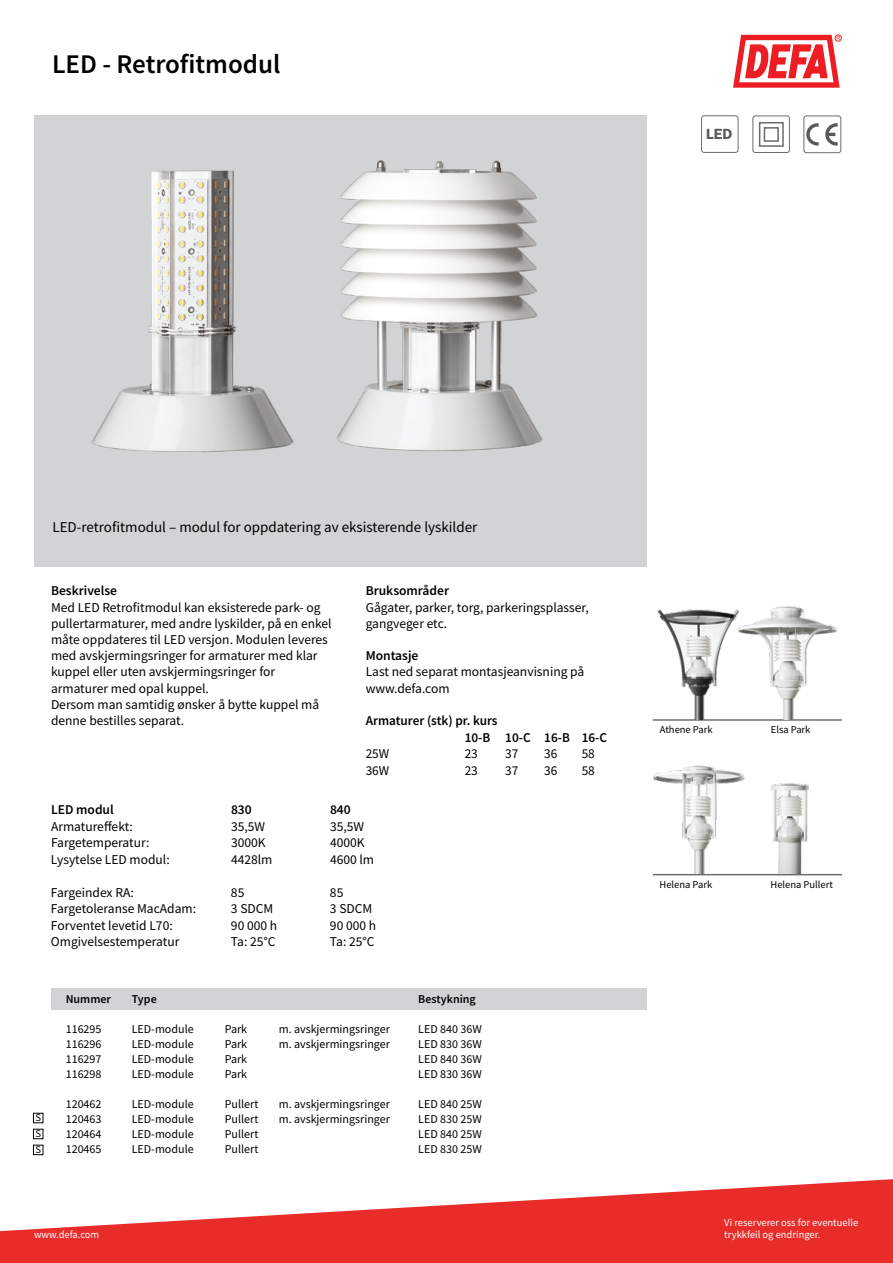
<style>
.page{position:relative;width:893px;height:1263px;background:#fff}
.page>*{position:absolute;margin:0;border:0;box-sizing:border-box;transform-origin:0 0}
.t1{font:600 27px "Source Sans Pro";color:#000}
.t2{font:15px "Source Sans Pro";color:#000}
.t3{font:600 14.85px "ITC Franklin Gothic Std";color:#58595b}
.t4{font:13.5px/16.2px "Source Sans Pro";color:#000}
.t5{font:600 13.5px/16.5px "Source Sans Pro";color:#000}
.t6{font:12px "Source Sans Pro";color:#000}
.t7{font:600 12px "Source Sans Pro";color:#000}
.t8{font:10.5px "Source Sans Pro";color:#fff}
.t9{font:10.5px/15.9px "Source Sans Pro";color:#000;text-align:justify}
</style>
<div class="page">
<div style="left:34px;top:116px;width:612px;height:451px;background:#d1d3d4"></div>
<svg style="left:733px;top:35px;width:108px;height:53px"></svg>
<svg style="left:0;top:1179px;width:893px;height:84px;fill:#e82c2a"></svg>
<div style="left:51px;top:988px;width:595px;height:21px;background:#d1d3d4"></div>
<img style="left:92px;top:170px;width:202px;height:282px">
<img style="left:337px;top:160px;width:206px;height:291px">
<hr style="left:653px;top:719px;width:189px;height:2px;background:#6d6e71">
<hr style="left:653px;top:874px;width:189px;height:1px;background:#6d6e71">
<img style="left:653px;top:765px;width:95px;height:109px">
<img style="left:742px;top:606px;width:96px;height:113px">
<img style="left:657px;top:609px;width:85px;height:110px">
<img style="left:769px;top:783px;width:41px;height:91px">
<div style="left:803px;top:115px;width:38px;height:38px;border:1px solid #6d6e71;border-radius:3px"></div>
<svg style="left:806px;top:123px;width:32px;height:23px"></svg>
<div style="left:752px;top:115px;width:38px;height:38px;border:1px solid #6d6e71;border-radius:3px"></div>
<div style="left:759px;top:122px;width:25px;height:25px;border:2px solid #6d6e71"></div>
<div style="left:764px;top:127px;width:15px;height:15px;border:2px solid #6d6e71"></div>
<div style="left:701px;top:115px;width:38px;height:38px;border:1px solid #6d6e71;border-radius:3px"></div>
<div style="left:33px;top:1113px;width:10px;height:10px;border:1px solid #000"></div>
<div style="left:33px;top:1129px;width:10px;height:10px;border:1px solid #000"></div>
<div style="left:33px;top:1145px;width:10px;height:10px;border:1px solid #000"></div>
<h1 class="t1" style="left:52px;top:47px;width:230px">LED - Retrofitmodul</h1>
<p class="t3" style="left:706px;top:125px;width:28px">LED</p>
<p class="t2" style="left:52px;top:518px;width:426px">LED-retrofitmodul – modul for oppdatering av eksisterende lyskilder</p>
<p class="t5" style="left:51px;top:582px;width:68px">Beskrivelse</p>
<p class="t4" style="left:51px;top:599px;width:282px">Med LED Retrofitmodul kan eksisterede park- og pullertarmaturer, med andre lyskilder, på en enkel måte oppdateres til LED versjon. Modulen leveres med avskjermingsringer for armaturer med klar kuppel eller uten avskjermingsringer for armaturer med opal kuppel.<br>Dersom man samtidig ønsker å bytte kuppel må denne bestilles separat.</p>
<p class="t5" style="left:366px;top:582px;width:85px">Bruksområder</p>
<p class="t4" style="left:366px;top:599px;width:225px">Gågater, parker, torg, parkeringsplasser, gangveger etc.</p>
<p class="t5" style="left:366px;top:647px;width:54px">Montasje</p>
<p class="t4" style="left:366px;top:664px;width:220px">Last ned separat montasjeanvisning på www.defa.com</p>
<p class="t5" style="left:465px;top:712px;width:144px;text-indent:-99px">Armaturer (stk) pr. kurs<br>10-B 10-C 16-B 16-C</p>
<p class="t4" style="left:366px;top:746px;width:25px">25W</p>
<p class="t4" style="left:465px;top:746px;width:15px">23</p>
<p class="t4" style="left:505px;top:746px;width:15px">37</p>
<p class="t4" style="left:544px;top:746px;width:15px">36</p>
<p class="t4" style="left:582px;top:746px;width:15px">58</p>
<p class="t4" style="left:366px;top:762px;width:25px">36W</p>
<p class="t4" style="left:465px;top:762px;width:15px">23</p>
<p class="t4" style="left:505px;top:762px;width:15px">37</p>
<p class="t4" style="left:544px;top:762px;width:15px">36</p>
<p class="t4" style="left:582px;top:762px;width:15px">58</p>
<p class="t5" style="left:51px;top:801px;width:64px">LED modul</p>
<p class="t5" style="left:231px;top:801px;width:22px">830</p>
<p class="t5" style="left:330px;top:801px;width:22px">840</p>
<p class="t4" style="left:51px;top:818px;width:83px">Armatureffekt:</p>
<p class="t4" style="left:231px;top:818px;width:36px">35,5W</p>
<p class="t4" style="left:330px;top:818px;width:36px">35,5W</p>
<p class="t4" style="left:51px;top:835px;width:100px">Fargetemperatur:</p>
<p class="t4" style="left:231px;top:835px;width:36px">3000K</p>
<p class="t4" style="left:330px;top:835px;width:36px">4000K</p>
<p class="t4" style="left:51px;top:851px;width:120px">Lysytelse LED modul:</p>
<p class="t4" style="left:231px;top:851px;width:43px">4428lm</p>
<p class="t4" style="left:330px;top:851px;width:46px">4600 lm</p>
<p class="t4" style="left:51px;top:884px;width:84px">Fargeindex RA:</p>
<p class="t4" style="left:231px;top:884px;width:15px">85</p>
<p class="t4" style="left:330px;top:884px;width:15px">85</p>
<p class="t4" style="left:51px;top:901px;width:147px">Fargetoleranse MacAdam:</p>
<p class="t4" style="left:231px;top:901px;width:44px">3 SDCM</p>
<p class="t4" style="left:330px;top:901px;width:44px">3 SDCM</p>
<p class="t4" style="left:51px;top:917px;width:123px">Forventet levetid L70:</p>
<p class="t4" style="left:231px;top:917px;width:48px">90 000 h</p>
<p class="t4" style="left:330px;top:917px;width:48px">90 000 h</p>
<p class="t4" style="left:51px;top:934px;width:130px">Omgivelsestemperatur</p>
<p class="t4" style="left:231px;top:934px;width:46px">Ta: 25°C</p>
<p class="t4" style="left:330px;top:934px;width:46px">Ta: 25°C</p>
<p class="t9" style="left:35px;top:1110px;width:7px">S S S</p>
<p class="t7" style="left:66px;top:991px;width:47px">Nummer</p>
<p class="t7" style="left:132px;top:991px;width:27px">Type</p>
<p class="t7" style="left:418px;top:991px;width:59px">Bestykning</p>
<p class="t6" style="left:66px;top:1021px;width:37px">116295</p>
<p class="t6" style="left:132px;top:1021px;width:63px">LED-module</p>
<p class="t6" style="left:225px;top:1021px;width:24px">Park</p>
<p class="t6" style="left:279px;top:1021px;width:113px">m. avskjermingsringer</p>
<p class="t6" style="left:418px;top:1021px;width:65px">LED 840 36W</p>
<p class="t6" style="left:66px;top:1036px;width:37px">116296</p>
<p class="t6" style="left:132px;top:1036px;width:63px">LED-module</p>
<p class="t6" style="left:225px;top:1036px;width:24px">Park</p>
<p class="t6" style="left:279px;top:1036px;width:113px">m. avskjermingsringer</p>
<p class="t6" style="left:418px;top:1036px;width:65px">LED 830 36W</p>
<p class="t6" style="left:66px;top:1051px;width:37px">116297</p>
<p class="t6" style="left:132px;top:1051px;width:63px">LED-module</p>
<p class="t6" style="left:225px;top:1051px;width:24px">Park</p>
<p class="t6" style="left:418px;top:1051px;width:65px">LED 840 36W</p>
<p class="t6" style="left:66px;top:1066px;width:37px">116298</p>
<p class="t6" style="left:132px;top:1066px;width:63px">LED-module</p>
<p class="t6" style="left:225px;top:1066px;width:24px">Park</p>
<p class="t6" style="left:418px;top:1066px;width:65px">LED 830 36W</p>
<p class="t6" style="left:66px;top:1096px;width:37px">120462</p>
<p class="t6" style="left:132px;top:1096px;width:63px">LED-module</p>
<p class="t6" style="left:225px;top:1096px;width:35px">Pullert</p>
<p class="t6" style="left:279px;top:1096px;width:113px">m. avskjermingsringer</p>
<p class="t6" style="left:418px;top:1096px;width:65px">LED 840 25W</p>
<p class="t6" style="left:66px;top:1111px;width:37px">120463</p>
<p class="t6" style="left:132px;top:1111px;width:63px">LED-module</p>
<p class="t6" style="left:225px;top:1111px;width:35px">Pullert</p>
<p class="t6" style="left:279px;top:1111px;width:113px">m. avskjermingsringer</p>
<p class="t6" style="left:418px;top:1111px;width:65px">LED 830 25W</p>
<p class="t6" style="left:66px;top:1126px;width:37px">120464</p>
<p class="t6" style="left:132px;top:1126px;width:63px">LED-module</p>
<p class="t6" style="left:225px;top:1126px;width:35px">Pullert</p>
<p class="t6" style="left:418px;top:1126px;width:65px">LED 840 25W</p>
<p class="t6" style="left:66px;top:1141px;width:37px">120465</p>
<p class="t6" style="left:132px;top:1141px;width:63px">LED-module</p>
<p class="t6" style="left:225px;top:1141px;width:35px">Pullert</p>
<p class="t6" style="left:418px;top:1141px;width:65px">LED 830 25W</p>
<p class="t9" style="left:660px;top:722px;width:54px">Athene Park</p>
<p class="t9" style="left:771px;top:722px;width:41px">Elsa Park</p>
<p class="t9" style="left:659px;top:876px;width:54px">Helena Park</p>
<p class="t9" style="left:770px;top:876px;width:64px">Helena Pullert</p>
<p class="t8" style="left:724px;top:1215px;width:135px">Vi reserverer oss for eventuelle</p>
<p class="t8" style="left:34px;top:1228px;width:67px">www.defa.com</p>
<p class="t8" style="left:724px;top:1228px;width:98px">trykkfeil og endringer.</p>
</div>
